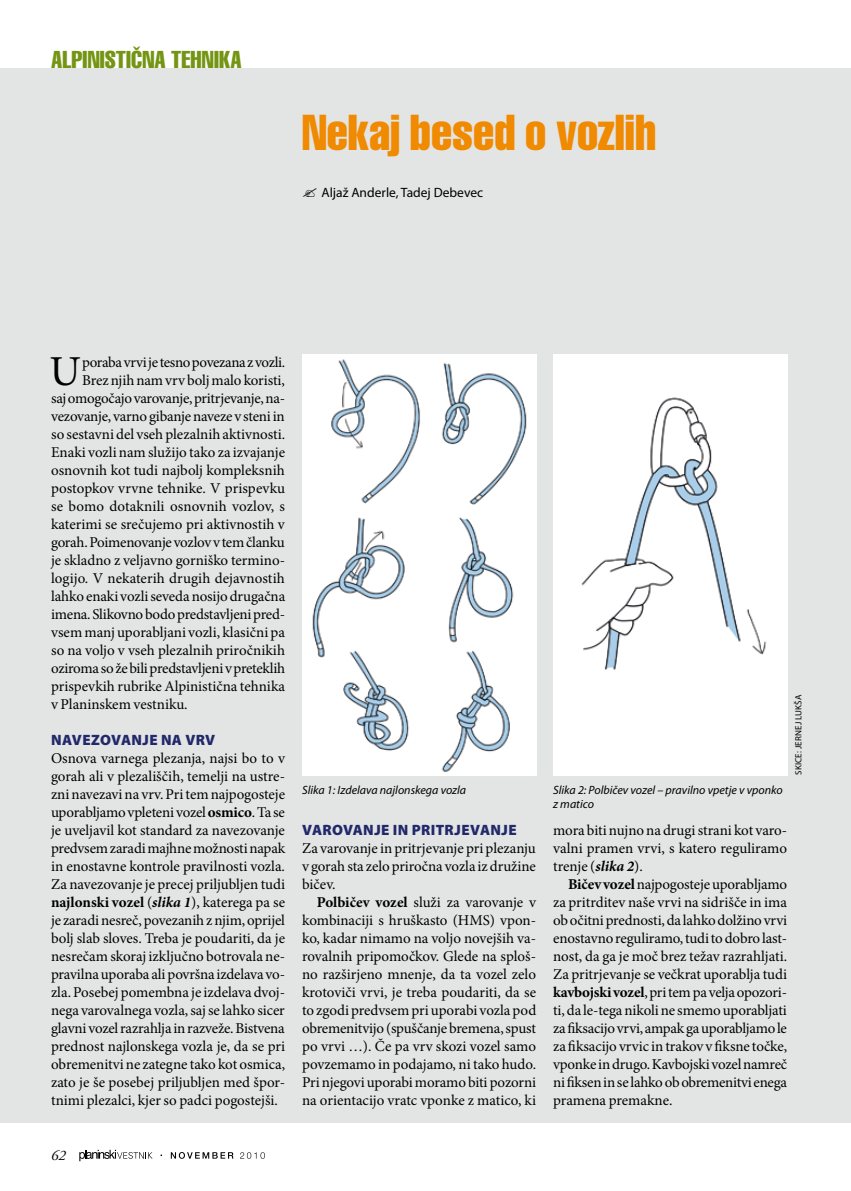
<style>
.page{position:relative;width:851px;height:1191px;background:#fff}
.page>*{position:absolute;margin:0;border:0;box-sizing:border-box;transform-origin:0 0}
.t1{font:extra-condensed 49.5px "Helvetica Com";color:#f08a00}
.t2{font:42.75px "Minion Pro";color:#000}
.t3{font:extra-condensed 24px "Helvetica Com";letter-spacing:.005em;color:#749513}
.t4{font:15px/18px "Minion Pro";letter-spacing:-.005em;color:#000;text-align:justify}
.t5{font:15px "Minion Pro";letter-spacing:-.025em;color:#000}
.t6{font:900 15px "Myriad Pro";letter-spacing:.03em;color:#21296a}
.t7{font:italic 14.55px "Adobe Garamond Pro";color:#000}
.t8{font:13.5px "Myriad Pro";color:#000}
.t9{font:italic 12px/13.5px "Myriad Pro";color:#000}
.t10{font:9px "Myriad Pro";letter-spacing:.02em;color:#000}
.s1{font-weight:700}
.s2{font-weight:700;font-style:italic}
</style>
<div class="page">
<svg style="left:79px;top:1149px;width:73px;height:12px"></svg>
<svg style="left:171px;top:1152px;width:62px;height:6px"></svg>
<svg style="left:240px;top:1152px;width:25px;height:6px"></svg>
<div style="left:0;top:68px;width:850px;height:1055px;background:#e3e4e4"></div>
<img style="left:302px;top:355px;width:234px;height:420px">
<img style="left:553px;top:355px;width:234px;height:420px">
<h3 class="t3" style="left:51px;top:44px;width:192px">ALPINISTIČNA TEHNIKA</h3>
<h1 class="t1" style="left:302px;top:101px;width:355px">Nekaj besed o vozlih</h1>
<p class="t8" style="left:321px;top:184px;width:163px">Aljaž Anderle, Tadej Debevec</p>
<h2 class="t2" style="left:50px;top:343px;width:33px">U</h2>
<p class="t5" style="left:82px;top:352px;width:204px">poraba vrvi je tesno povezana z vozli.</p>
<p class="t4" style="left:82px;top:371px;width:204px">Brez njih nam vrv bolj malo koristi,</p>
<p class="t4" style="left:51px;top:389px;width:235px">saj omogočajo varovanje, pritrjevanje, na-</p>
<p class="t4" style="left:51px;top:407px;width:235px">vezovanje, varno gibanje naveze v steni in</p>
<p class="t4" style="left:51px;top:425px;width:235px">so sestavni del vseh plezalnih aktivnosti.</p>
<p class="t4" style="left:51px;top:443px;width:235px">Enaki vozli nam služijo tako za izvajanje</p>
<p class="t4" style="left:51px;top:461px;width:235px">osnovnih kot tudi najbolj kompleksnih</p>
<p class="t4" style="left:51px;top:479px;width:235px">postopkov vrvne tehnike. V prispevku</p>
<p class="t4" style="left:51px;top:497px;width:235px">se bomo dotaknili osnovnih vozlov, s</p>
<p class="t4" style="left:51px;top:515px;width:235px">katerimi se srečujemo pri aktivnostih v</p>
<p class="t5" style="left:51px;top:532px;width:235px">gorah. Poimenovanje vozlov v tem članku</p>
<p class="t4" style="left:51px;top:551px;width:235px">je skladno z veljavno gorniško termino-</p>
<p class="t4" style="left:51px;top:569px;width:235px">logijo. V nekaterih drugih dejavnostih</p>
<p class="t4" style="left:51px;top:587px;width:236px">lahko enaki vozli seveda nosijo drugačna</p>
<p class="t4" style="left:51px;top:605px;width:235px">imena. Slikovno bodo predstavljeni pred-</p>
<p class="t4" style="left:51px;top:623px;width:235px">vsem manj uporabljani vozli, klasični pa</p>
<p class="t4" style="left:51px;top:641px;width:235px">so na voljo v vseh plezalnih priročnikih</p>
<p class="t4" style="left:51px;top:659px;width:236px">oziroma so že bili predstavljeni v preteklih</p>
<p class="t4" style="left:51px;top:677px;width:235px">prispevkih rubrike Alpinistična tehnika</p>
<p class="t4" style="left:51px;top:695px;width:138px">v Planinskem vestniku.</p>
<p class="t6" style="left:51px;top:730px;width:164px">NAVEZOVANJE NA VRV</p>
<p class="t4" style="left:51px;top:749px;width:236px">Osnova varnega plezanja, najsi bo to v gorah ali v plezališčih, temelji na ustre&shy;zni navezavi na vrv. Pri tem najpogosteje uporabljamo vpleteni vozel <span class="s1">osmico</span>. Ta se je uveljavil kot standard za navezovanje predvsem zaradi majhne možnosti napak in enostavne kontrole pravilnosti vozla.<br>Za navezovanje je precej priljubljen tudi <span class="s1">najlonski vozel</span> (<span class="s2">slika 1</span>), katerega pa se je zaradi nesreč, povezanih z njim, oprijel bolj slab sloves. Treba je poudariti, da je nesrečam skoraj izključno botrovala ne&shy;pravilna uporaba ali površna izdelava vo&shy;zla. Posebej pomembna je izdelava dvoj&shy;nega varovalnega vozla, saj se lahko sicer glavni vozel razrahlja in razveže. Bistvena prednost najlonskega vozla je, da se pri obremenitvi ne zategne tako kot osmica, zato je še posebej priljubljen med špor&shy;tnimi plezalci, kjer so padci pogostejši.</p>
<p class="t7" style="left:51px;top:1147px;width:16px">62</p>
<p class="t9" style="left:302px;top:783px;width:166px">Slika 1: Izdelava najlonskega vozla</p>
<p class="t9" style="left:553px;top:783px;width:231px">Slika 2: Polbičev vozel – pravilno vpetje v vponko z matico</p>
<p class="t10" style="left:792px;top:775px;width:81px;rotate:-90deg">Skice: Jernej Lukša</p>
<p class="t6" style="left:302px;top:820px;width:216px">VAROVANJE IN PRITRJEVANJE</p>
<p class="t4" style="left:302px;top:839px;width:235px">Za varovanje in pritrjevanje pri plezanju v gorah sta zelo priročna vozla iz družine bičev.</p>
<p class="t4" style="left:302px;top:893px;width:236px;text-indent:15px"><span class="s1">Polbičev vozel</span> služi za varovanje v kombinaciji s hruškasto (HMS) vpon&shy;ko, kadar nimamo na voljo novejših va&shy;rovalnih pripomočkov. Glede na sploš&shy;no razširjeno mnenje, da ta vozel zelo krotoviči vrvi, je treba poudariti, da se to zgodi predvsem pri uporabi vozla pod obremenitvijo (spuščanje bremena, spust po vrvi …). Če pa vrv skozi vozel samo povzemamo in podajamo, ni tako hudo.<br>Pri njegovi uporabi moramo biti pozorni na orientacijo vratc vponke z matico, ki</p>
<p class="t4" style="left:553px;top:821px;width:235px">mora biti nujno na drugi strani kot varo&shy;valni pramen vrvi, s katero reguliramo trenje (<span class="s2">slika 2</span>).</p>
<p class="t4" style="left:553px;top:875px;width:236px;text-indent:15px"><span class="s1">Bičev vozel</span> najpogosteje uporabljamo za pritrditev naše vrvi na sidrišče in ima ob očitni prednosti, da lahko dolžino vrvi enostavno reguliramo, tudi to dobro last&shy;nost, da ga je moč brez težav razrahljati.<br>Za pritrjevanje se večkrat uporablja tudi <span class="s1">kavbojski vozel</span>, pri tem pa velja opozori&shy;ti, da le-tega nikoli ne smemo uporabljati za fiksacijo vrvi, ampak ga uporabljamo le za fiksacijo vrvic in trakov v fiksne točke, vponke in drugo. Kavbojski vozel namreč ni fiksen in se lahko ob obremenitvi enega pramena premakne.</p>
</div>
